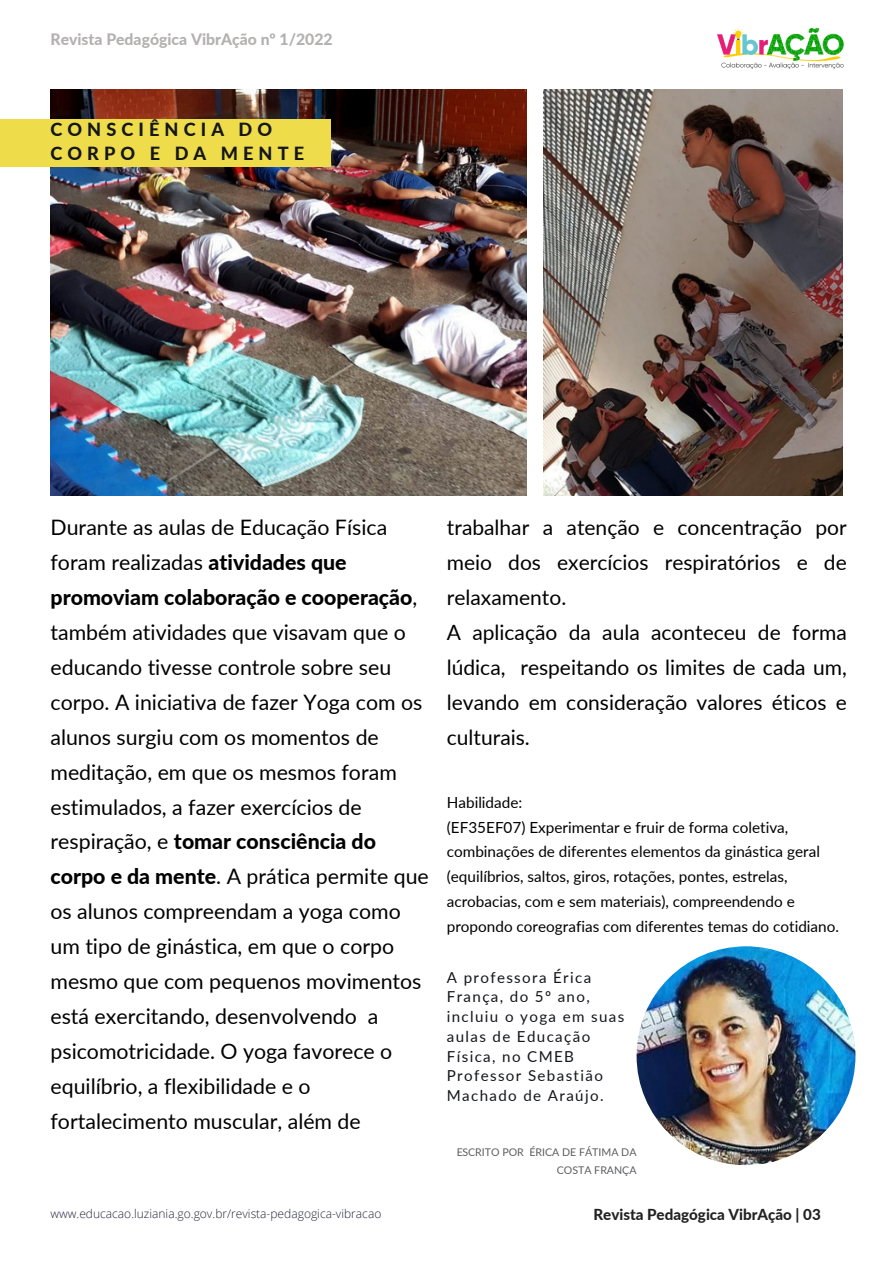
<style>
.page{position:relative;width:894px;height:1264px;background:#fff}
.page>*{position:absolute;margin:0;border:0;box-sizing:border-box;transform-origin:0 0}
.t1{font:21.3px/34.8px "Lato";color:#000}
.t2{font:21px/34.8px "Lato";color:#000}
.t3{font:800 18.15px/23.7px "Lato";letter-spacing:.28em;color:#14161a}
.t4{font:800 15.75px "Lato";color:#b3b1b0}
.t5{font:15.3px/24.8px "Lato";color:#000}
.t6{font:15.15px/19.6px "Lato";letter-spacing:.09em;color:#14161a}
.t7{font:800 15.15px "Lato";color:#222}
.t8{font:300 12px "Open Sans";color:#24253c}
.t9{font:10.65px/17.7px "Lato";color:#14161a;text-align:right}
.s1{font-weight:800}
</style>
<div class="page">
<img style="left:717px;top:28px;width:126px;height:41px">
<img style="left:636px;top:946px;width:219px;height:219px;border-radius:50%">
<img style="left:543px;top:89px;width:299px;height:406px">
<img style="left:50px;top:89px;width:476px;height:406px">
<div style="left:0;top:119px;width:330px;height:48px;background:#eedc4a"></div>
<h4 class="t4" style="left:50px;top:30px;width:283px">Revista Pedagógica VibrAção nº 1/2022</h4>
<h1 class="t3" style="left:50px;top:117px;width:255px">CONSCIÊNCIA DO<br>CORPO E DA MENTE</h1>
<p class="t1" style="left:50px;top:509px;width:380px">Durante as aulas de Educação Física foram realizadas <span class="s1">atividades que promoviam colaboração e cooperação</span>, também atividades que visavam que o educando tivesse controle sobre seu corpo. A iniciativa de fazer Yoga com os alunos surgiu com os momentos de meditação, em que os mesmos foram estimulados, a fazer exercícios de respiração, e <span class="s1">tomar consciência do corpo e da mente</span>. A prática permite que os alunos compreendam a yoga como um tipo de ginástica, em que o corpo mesmo que com pequenos movimentos está exercitando, desenvolvendo a psicomotricidade. O yoga favorece o equilíbrio, a flexibilidade e o fortalecimento muscular, além de</p>
<p class="t2" style="left:446px;top:510px;width:401px">trabalhar a atenção e concentração por meio dos exercícios respiratórios e de relaxamento.<br>A aplicação da aula aconteceu de forma lúdica, respeitando os limites de cada um, levando em consideração valores éticos e culturais.</p>
<p class="t5" style="left:446px;top:789px;width:393px">Habilidade:<br>(EF35EF07) Experimentar e fruir de forma coletiva, combinações de diferentes elementos da ginástica geral (equilíbrios, saltos, giros, rotações, pontes, estrelas, acrobacias, com e sem materiais), compreendendo e propondo coreografias com diferentes temas do cotidiano.</p>
<h2 class="t6" style="left:446px;top:967px;width:179px">A professora Érica<br>França, do 5º ano, incluiu o yoga em suas aulas de Educação<br>Física, no CMEB<br>Professor Sebastião<br>Machado de Araújo.</h2>
<h1 class="t8" style="left:50px;top:1205px;width:332px">www.educacao.luziania.go.gov.br/revista-pedagogica-vibracao</h1>
<p class="t9" style="left:456px;top:1142px;width:182px">ESCRITO POR ÉRICA DE FÁTIMA DA<br>COSTA FRANÇA</p>
<p class="t7" style="left:593px;top:1205px;width:229px">Revista Pedagógica VibrAção | 03</p>
</div>
